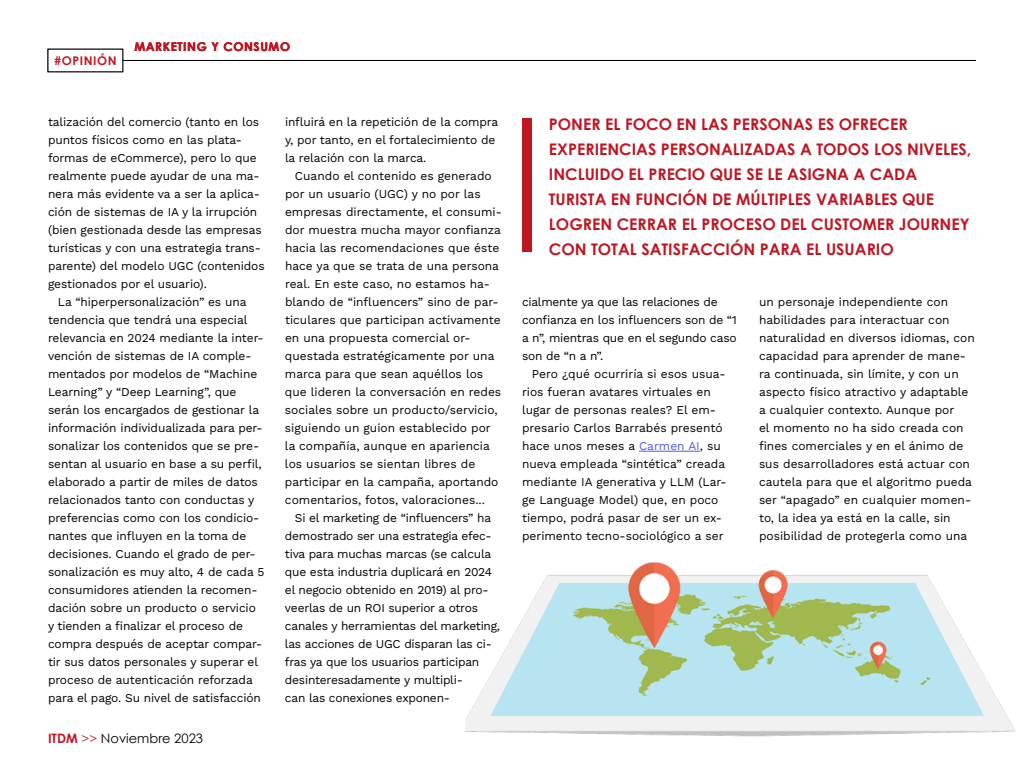
<style>
.page{position:relative;width:1024px;height:768px;background:#fff}
.page>*{position:absolute;margin:0;border:0;box-sizing:border-box;transform-origin:0 0}
.t1{font:700 16px/25px "Century Gothic";color:#be1723}
.t2{font:13px "Century Gothic";color:#000}
.t3{font:12px/18px "Work Sans";letter-spacing:-.01em;color:#000}
.t4{font:700 12px "Century Gothic";letter-spacing:.05em;color:#be1723}
.s1{font-weight:700;color:#be1723}
.s2{color:#be1723}
.s3{color:#4f5cd6}
</style>
<div class="page">
<hr style="left:639px;top:451px;width:61px;height:1px;background:#4f5cd6">
<hr style="left:96px;top:60px;width:880px;height:1px;background:#000">
<div style="left:48px;top:49px;width:75px;height:23px;background:#fff"></div>
<div style="left:522px;top:118px;width:10px;height:134px;background:#be1723"></div>
<img style="left:465px;top:562px;width:550px;height:175px">
<p class="t4" style="left:54px;top:52px;width:64px">#OPINIÓN</p>
<p class="t4" style="left:134px;top:37px;width:157px">MARKETING Y CONSUMO</p>
<p class="t3" style="left:48px;top:112px;width:213px">talización del comercio (tanto en los</p>
<p class="t3" style="left:48px;top:130px;width:196px">puntos físicos como en las plata-</p>
<p class="t3" style="left:48px;top:148px;width:210px">formas de eCommerce), pero lo que</p>
<p class="t3" style="left:48px;top:166px;width:213px">realmente puede ayudar de una ma-</p>
<p class="t3" style="left:48px;top:184px;width:213px">nera más evidente va a ser la aplica-</p>
<p class="t3" style="left:48px;top:202px;width:211px">ción de sistemas de IA y la irrupción</p>
<p class="t3" style="left:48px;top:220px;width:215px">(bien gestionada desde las empresas</p>
<p class="t3" style="left:48px;top:238px;width:214px">turísticas y con una estrategia trans-</p>
<p class="t3" style="left:48px;top:256px;width:218px">parente) del modelo UGC (contenidos</p>
<p class="t3" style="left:48px;top:274px;width:160px">gestionados por el usuario).</p>
<p class="t3" style="left:58px;top:292px;width:190px">La “hiperpersonalización” es una</p>
<p class="t3" style="left:48px;top:310px;width:201px">tendencia que tendrá una especial</p>
<p class="t3" style="left:48px;top:328px;width:217px">relevancia en 2024 mediante la inter-</p>
<p class="t3" style="left:48px;top:346px;width:205px">vención de sistemas de IA comple-</p>
<p class="t3" style="left:48px;top:364px;width:211px">mentados por modelos de “Machine</p>
<p class="t3" style="left:48px;top:382px;width:190px">Learning” y “Deep Learning”, que</p>
<p class="t3" style="left:48px;top:400px;width:213px">serán los encargados de gestionar la</p>
<p class="t3" style="left:48px;top:418px;width:216px">información individualizada para per-</p>
<p class="t3" style="left:48px;top:436px;width:213px">sonalizar los contenidos que se pre-</p>
<p class="t3" style="left:48px;top:454px;width:215px">sentan al usuario en base a su perfil,</p>
<p class="t3" style="left:48px;top:472px;width:211px">elaborado a partir de miles de datos</p>
<p class="t3" style="left:48px;top:490px;width:208px">relacionados tanto con conductas y</p>
<p class="t3" style="left:48px;top:508px;width:213px">preferencias como con los condicio-</p>
<p class="t3" style="left:48px;top:526px;width:200px">nantes que influyen en la toma de</p>
<p class="t3" style="left:48px;top:544px;width:209px">decisiones. Cuando el grado de per-</p>
<p class="t3" style="left:48px;top:562px;width:218px">sonalización es muy alto, 4 de cada 5</p>
<p class="t3" style="left:48px;top:580px;width:211px">consumidores atienden la recomen-</p>
<p class="t3" style="left:48px;top:598px;width:209px">dación sobre un producto o servicio</p>
<p class="t3" style="left:48px;top:616px;width:197px">y tienden a finalizar el proceso de</p>
<p class="t3" style="left:48px;top:634px;width:216px">compra después de aceptar compar-</p>
<p class="t3" style="left:48px;top:652px;width:212px">tir sus datos personales y superar el</p>
<p class="t3" style="left:48px;top:670px;width:206px">proceso de autenticación reforzada</p>
<p class="t3" style="left:48px;top:688px;width:215px">para el pago. Su nivel de satisfacción</p>
<p class="t2" style="left:48px;top:729px;width:157px"><span class="s1">ITDM</span> <span class="s2">&gt;&gt;</span> Noviembre 2023</p>
<p class="t3" style="left:285px;top:112px;width:215px">influirá en la repetición de la compra y, por tanto, en el fortalecimiento de la relación con la marca.</p>
<p class="t3" style="left:285px;top:166px;width:218px;text-indent:10px">Cuando el contenido es generado por un usuario (UGC) y no por las empresas directamente, el consumi&shy;dor muestra mucha mayor confianza hacia las recomendaciones que éste hace ya que se trata de una persona real. En este caso, no estamos ha&shy;blando de “influencers” sino de par&shy;ticulares que participan activamente en una propuesta comercial or&shy;questada estratégicamente por una marca para que sean aquéllos los que lideren la conversación en redes sociales sobre un producto/servicio, siguiendo un guion establecido por la compañía, aunque en apariencia los usuarios se sientan libres de participar en la campaña, aportando comentarios, fotos, valoraciones...</p>
<p class="t3" style="left:285px;top:508px;width:217px;text-indent:10px">Si el marketing de “influencers” ha demostrado ser una estrategia efec&shy;tiva para muchas marcas (se calcula que esta industria duplicará en 2024 el negocio obtenido en 2019) al pro&shy;veerlas de un ROI superior a otros canales y herramientas del marketing, las acciones de UGC disparan las ci&shy;fras ya que los usuarios participan desinteresadamente y multipli-<br>can las conexiones exponen-</p>
<p class="t1" style="left:549px;top:111px;width:424px">PONER EL FOCO EN LAS PERSONAS ES OFRECER EXPERIENCIAS PERSONALIZADAS A TODOS LOS NIVELES, INCLUIDO EL PRECIO QUE SE LE ASIGNA A CADA TURISTA EN FUNCIÓN DE MÚLTIPLES VARIABLES QUE LOGREN CERRAR EL PROCESO DEL CUSTOMER JOURNEY CON TOTAL SATISFACCIÓN PARA EL USUARIO</p>
<p class="t3" style="left:522px;top:292px;width:216px">cialmente ya que las relaciones de confianza en los influencers son de “1 a n”, mientras que en el segundo caso son de “n a n”.</p>
<p class="t3" style="left:522px;top:364px;width:206px;text-indent:10px">Pero ¿qué ocurriría si esos usua&shy;rios fueran avatares virtuales en lugar de personas reales? El em&shy;presario Carlos Barrabés presentó hace unos meses a <span class="s3">Carmen AI</span>, su nueva empleada “sintética” creada mediante IA generativa y LLM (Lar&shy;ge Language Model) que, en poco tiempo, podrá pasar de ser un ex&shy;perimento tecno-sociológico a ser</p>
<p class="t3" style="left:759px;top:292px;width:217px">un personaje independiente con habilidades para interactuar con naturalidad en diversos idiomas, con capacidad para aprender de mane&shy;ra continuada, sin límite, y con un aspecto físico atractivo y adaptable a cualquier contexto. Aunque por<br>el momento no ha sido creada con fines comerciales y en el ánimo de sus desarrolladores está actuar con cautela para que el algoritmo pueda ser “apagado” en cualquier momen&shy;to, la idea ya está en la calle, sin posibilidad de protegerla como una</p>
</div>
